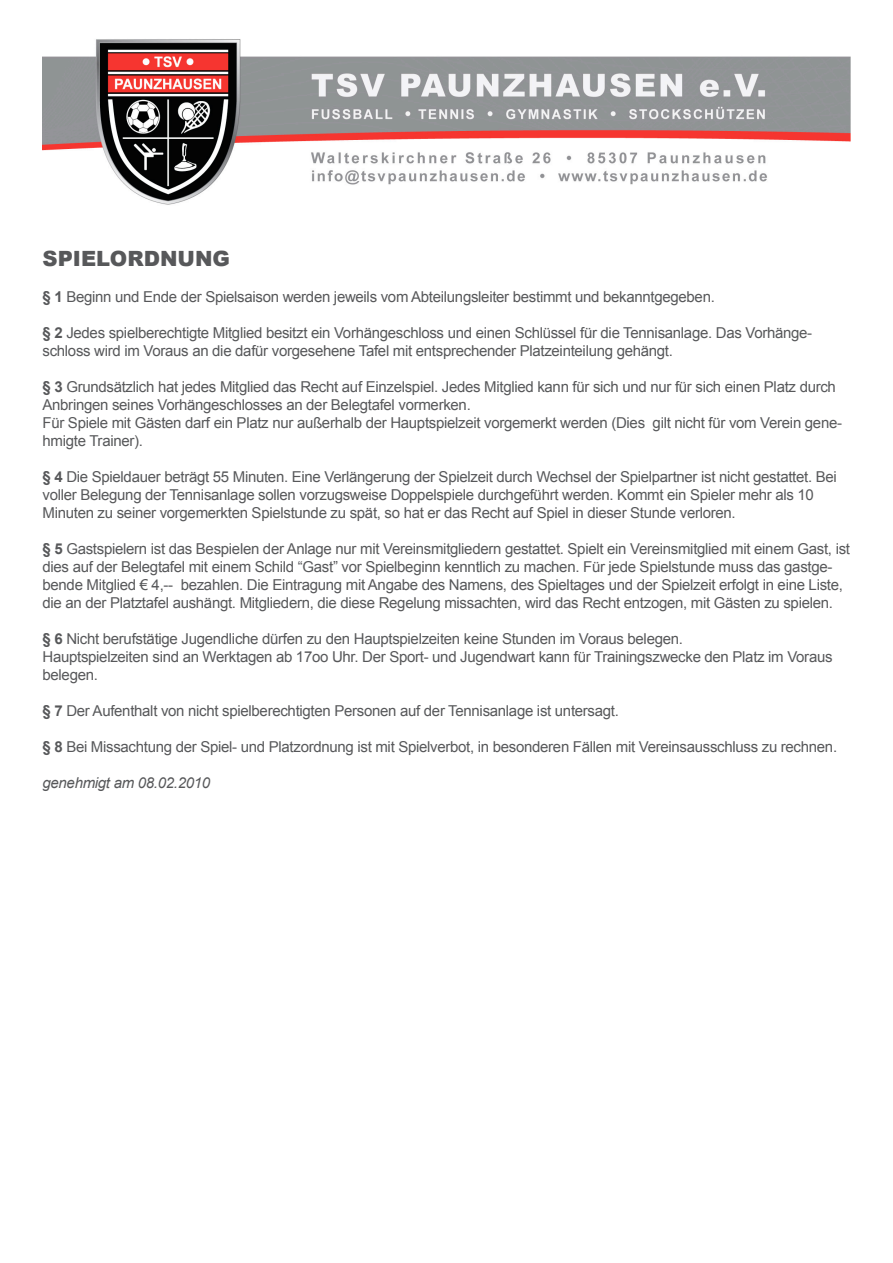
<style>
.page{position:relative;width:893px;height:1263px;background:#fff}
.page>*{position:absolute;margin:0;border:0;box-sizing:border-box;transform-origin:0 0}
.t1{font:900 21px "Arial";color:#57585a}
.t2{font:15px/18px "Arial";letter-spacing:-.02em;color:#57585a}
.t3{font:italic 15px "Arial";letter-spacing:-.02em;color:#57585a}
.s1{font-weight:700}
</style>
<div class="page">
<img style="left:43px;top:39px;width:807px;height:166px">
<h1 class="t1" style="left:43px;top:243px;width:189px">SPIELORDNUNG</h1>
<p class="t2" style="left:43px;top:288px;width:674px"><span class="s1">§ 1</span> Beginn und Ende der Spielsaison werden jeweils vom Abteilungsleiter bestimmt und bekanntgegeben.</p>
<p class="t2" style="left:43px;top:324px;width:771px"><span class="s1">§ 2</span> Jedes spielberechtigte Mitglied besitzt ein Vorhängeschloss und einen Schlüssel für die Tennisanlage. Das Vorhänge&shy;schloss wird im Voraus an die dafür vorgesehene Tafel mit entsprechender Platzeinteilung gehängt.</p>
<p class="t2" style="left:43px;top:378px;width:801px"><span class="s1">§ 3</span> Grundsätzlich hat jedes Mitglied das Recht auf Einzelspiel. Jedes Mitglied kann für sich und nur für sich einen Platz durch Anbringen seines Vorhängeschlosses an der Belegtafel vormerken.<br>Für Spiele mit Gästen darf ein Platz nur außerhalb der Hauptspielzeit vorgemerkt werden (Dies gilt nicht für vom Verein gene&shy;hmigte Trainer).</p>
<p class="t2" style="left:43px;top:468px;width:796px"><span class="s1">§ 4</span> Die Spieldauer beträgt 55 Minuten. Eine Verlängerung der Spielzeit durch Wechsel der Spielpartner ist nicht gestattet. Bei voller Belegung der Tennisanlage sollen vorzugsweise Doppelspiele durchgeführt werden. Kommt ein Spieler mehr als 10<br>Minuten zu seiner vorgemerkten Spielstunde zu spät, so hat er das Recht auf Spiel in dieser Stunde verloren.</p>
<p class="t2" style="left:43px;top:540px;width:809px"><span class="s1">§ 5</span> Gastspielern ist das Bespielen der Anlage nur mit Vereinsmitgliedern gestattet. Spielt ein Vereinsmitglied mit einem Gast, ist dies auf der Belegtafel mit einem Schild “Gast” vor Spielbeginn kenntlich zu machen. Für jede Spielstunde muss das gastge&shy;bende Mitglied € 4,-- bezahlen. Die Eintragung mit Angabe des Namens, des Spieltages und der Spielzeit erfolgt in eine Liste, die an der Platztafel aushängt. Mitgliedern, die diese Regelung missachten, wird das Recht entzogen, mit Gästen zu spielen.</p>
<p class="t2" style="left:43px;top:630px;width:791px"><span class="s1">§ 6</span> Nicht berufstätige Jugendliche dürfen zu den Hauptspielzeiten keine Stunden im Voraus belegen.<br>Hauptspielzeiten sind an Werktagen ab 17oo Uhr. Der Sport- und Jugendwart kann für Trainingszwecke den Platz im Voraus belegen.</p>
<p class="t2" style="left:43px;top:702px;width:578px"><span class="s1">§ 7</span> Der Aufenthalt von nicht spielberechtigten Personen auf der Tennisanlage ist untersagt.</p>
<p class="t2" style="left:43px;top:738px;width:796px"><span class="s1">§ 8</span> Bei Missachtung der Spiel- und Platzordnung ist mit Spielverbot, in besonderen Fällen mit Vereinsausschluss zu rechnen.</p>
<p class="t3" style="left:43px;top:773px;width:169px">genehmigt am 08.02.2010</p>
</div>
